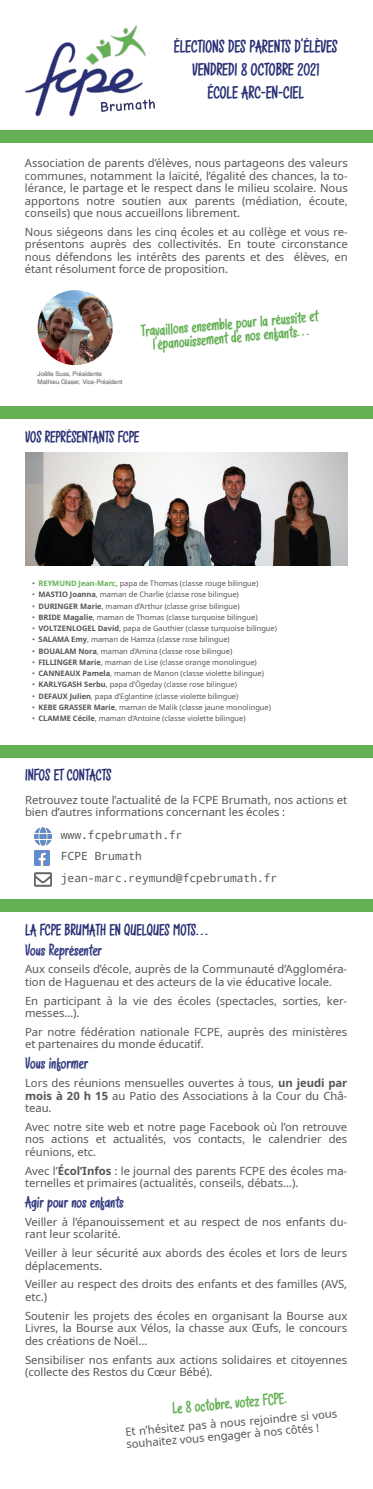
<style>
.page{position:relative;width:373px;height:1489px;background:#fff}
.page>*{position:absolute;margin:0;border:0;box-sizing:border-box;transform-origin:0 0}
.t1{font:15px/22.5px "Salty Cheese";color:#293075;text-align:center}
.t2{font:13.75px/13.8px "Salty Cheese";color:#64b055;text-align:center}
.t3{font:13.75px "Salty Cheese";color:#293075}
.t4{font:13.75px "Salty Cheese";color:#363d83}
.t5{font:11.25px/12.5px "Noto Sans";letter-spacing:-.005em;color:#565655}
.t6{font:11.25px/21.2px "Noto Mono";color:#565655}
.t7{font:7.5px "Noto Sans";letter-spacing:-.005em;color:#565655}
.t8{font:6.25px/8.1px "Nimbus Sans";letter-spacing:-.005em;color:#565655}
.s1{font-weight:700;color:#64b055}
.s2{font-weight:700}
</style>
<div class="page">
<img style="left:25px;top:25px;width:129px;height:91px">
<div style="left:0;top:130px;width:372px;height:13px;background:#64b055"></div>
<div style="left:0;top:407px;width:372px;height:12px;background:#64b055"></div>
<img style="left:38px;top:290px;width:74px;height:75px;border-radius:50%">
<img style="left:25px;top:453px;width:322px;height:112px">
<div style="left:0;top:745px;width:372px;height:12px;background:#64b055"></div>
<img style="left:34px;top:827px;width:17px;height:18px">
<img style="left:34px;top:850px;width:15px;height:16px">
<img style="left:34px;top:872px;width:18px;height:15px">
<div style="left:0;top:899px;width:372px;height:13px;background:#64b055"></div>
<h1 class="t1" style="left:174px;top:37px;width:165px">ÉLECTIONS DES PARENTS D’ÉLÈVES<br>VENDREDI 8 OCTOBRE 2021<br>ÉCOLE ARC-EN-CIEL</h1>
<p class="t5" style="left:25px;top:156px;width:324px;text-align:justify">Association de parents d’élèves, nous partageons des valeurs communes, notamment la laïcité, l’égalité des chances, la to‐ lérance, le partage et le respect dans le milieu scolaire. Nous apportons notre soutien aux parents (médiation, écoute, conseils) que nous accueillons librement.</p>
<p class="t5" style="left:25px;top:225px;width:324px;text-align:justify">Nous siégeons dans les cinq écoles et au collège et vous re‐ présentons auprès des collectivités. En toute circonstance nous défendons les intérêts des parents et des élèves, en étant résolument force de proposition.</p>
<p class="t2" style="left:140px;top:325px;width:179px;rotate:-5deg">Travaillons ensemble pour la réussite et l’épanouissement de nos enfants…</p>
<p class="t8" style="left:38px;top:371px;width:86px">Joëlle Suss, Présidente<br>Mathieu Glaser, Vice-Président</p>
<p class="t3" style="left:25px;top:428px;width:115px">VOS REPRÉSENTANTS FCPE</p>
<p class="t7" style="left:32px;top:578px;width:227px">• <span class="s1">REYMUND Jean-Marc</span>, papa de Thomas (classe rouge bilingue)</p>
<p class="t7" style="left:32px;top:589px;width:208px">• <span class="s2">MASTIO Joanna</span>, maman de Charlie (classe rose bilingue)</p>
<p class="t7" style="left:32px;top:600px;width:208px">• <span class="s2">DURINGER Marie</span>, maman d’Arthur (classe grise bilingue)</p>
<p class="t7" style="left:32px;top:611px;width:226px">• <span class="s2">BRIDE Magalie</span>, maman de Thomas (classe turquoise bilingue)</p>
<p class="t7" style="left:32px;top:623px;width:246px">• <span class="s2">VOLTZENLOGEL David</span>, papa de Gauthier (classe turquoise bilingue)</p>
<p class="t7" style="left:32px;top:634px;width:199px">• <span class="s2">SALAMA Emy</span>, maman de Hamza (classe rose bilingue)</p>
<p class="t7" style="left:32px;top:645px;width:201px">• <span class="s2">BOUALAM Nora</span>, maman d’Amina (classe rose bilingue)</p>
<p class="t7" style="left:32px;top:656px;width:226px">• <span class="s2">FILLINGER Marie</span>, maman de Lise (classe orange monolingue)</p>
<p class="t7" style="left:32px;top:668px;width:233px">• <span class="s2">CANNEAUX Pamela</span>, maman de Manon (classe violette bilingue)</p>
<p class="t7" style="left:32px;top:679px;width:206px">• <span class="s2">KARLYGASH Serbu</span>, papa d’Ögeday (classe rose bilingue)</p>
<p class="t7" style="left:32px;top:690px;width:207px">• <span class="s2">DEFAUX Julien</span>, papa d’Eglantine (classe violette bilingue)</p>
<p class="t7" style="left:32px;top:701px;width:240px">• <span class="s2">KEBE GRASSER Marie</span>, maman de Malik (classe jaune monolingue)</p>
<p class="t7" style="left:32px;top:713px;width:214px">• <span class="s2">CLAMME Cécile</span>, maman d’Antoine (classe violette bilingue)</p>
<p class="t3" style="left:25px;top:766px;width:88px">INFOS ET CONTACTS</p>
<p class="t5" style="left:25px;top:793px;width:323px">Retrouvez toute l’actualité de la FCPE Brumath, nos actions et bien d’autres informations concernant les écoles :</p>
<p class="t6" style="left:61px;top:824px;width:218px">www.fcpebrumath.fr<br>FCPE Brumath jean-marc.reymund@fcpebrumath.fr</p>
<p class="t3" style="left:25px;top:920px;width:184px">LA FCPE BRUMATH EN QUELQUES MOTS…</p>
<p class="t4" style="left:25px;top:940px;width:78px">Vous Représenter</p>
<p class="t5" style="left:25px;top:962px;width:323px">Aux conseils d’école, auprès de la Communauté d’Aggloméra‐ tion de Haguenau et des acteurs de la vie éducative locale.</p>
<p class="t5" style="left:25px;top:993px;width:323px">En participant à la vie des écoles (spectacles, sorties, ker‐ messes…).</p>
<p class="t5" style="left:25px;top:1025px;width:323px">Par notre fédération nationale FCPE, auprès des ministères et partenaires du monde éducatif.</p>
<p class="t4" style="left:25px;top:1054px;width:64px">Vous informer</p>
<p class="t5" style="left:25px;top:1076px;width:323px;text-align:justify">Lors des réunions mensuelles ouvertes à tous, <span class="s2">un jeudi par mois à 20 h 15</span> au Patio des Associations à la Cour du Châ‐ teau.</p>
<p class="t5" style="left:25px;top:1120px;width:323px;text-align:justify">Avec notre site web et notre page Facebook où l’on retrouve nos actions et actualités, vos contacts, le calendrier des réunions, etc.</p>
<p class="t5" style="left:25px;top:1163px;width:323px">Avec l’<span class="s2">Écol’Infos</span> : le journal des parents FCPE des écoles ma‐ ternelles et primaires (actualités, conseils, débats…).</p>
<p class="t4" style="left:25px;top:1193px;width:100px">Agir pour nos enfants</p>
<p class="t5" style="left:25px;top:1215px;width:323px">Veiller à l’épanouissement et au respect de nos enfants du‐ rant leur scolarité.</p>
<p class="t5" style="left:25px;top:1246px;width:323px">Veiller à leur sécurité aux abords des écoles et lors de leurs déplacements.</p>
<p class="t5" style="left:25px;top:1277px;width:323px">Veiller au respect des droits des enfants et des familles (AVS, etc.)</p>
<p class="t5" style="left:25px;top:1308px;width:323px;text-align:justify">Soutenir les projets des écoles en organisant la Bourse aux Livres, la Bourse aux Vélos, la chasse aux Œufs, le concours des créations de Noël…</p>
<p class="t5" style="left:25px;top:1352px;width:323px">Sensibiliser nos enfants aux actions solidaires et citoyennes (collecte des Restos du Cœur Bébé).</p>
<p class="t2" style="left:172px;top:1402px;width:116px;rotate:-5deg">Le 8 octobre, votez FCPE.</p>
<p class="t5" style="left:124px;top:1425px;width:214px;rotate:-5deg">Et n’hésitez pas à nous rejoindre si vous souhaitez vous engager à nos côtés !</p>
</div>
